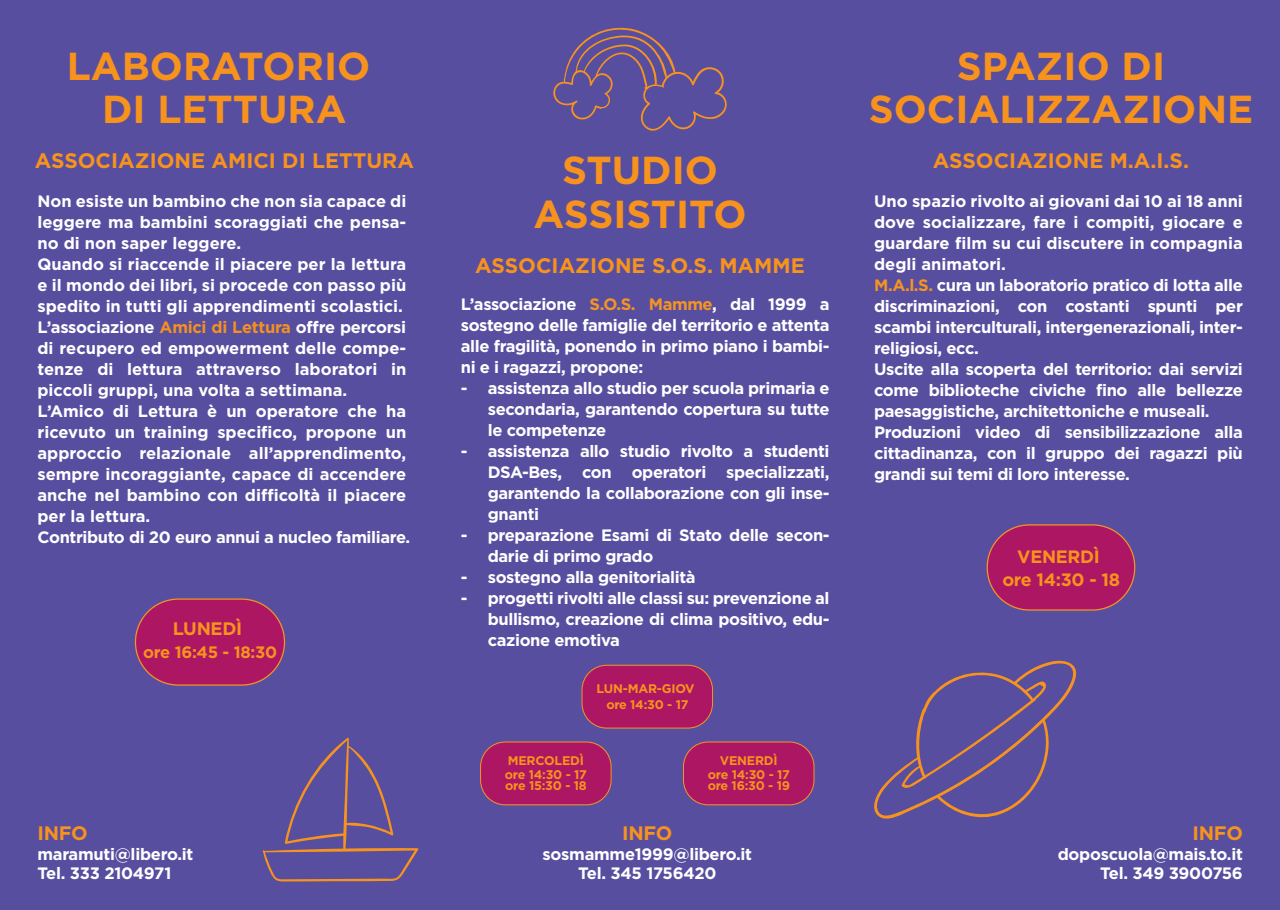
<style>
.page{position:relative;width:1280px;height:910px;background:#fff}
.page>*{position:absolute;margin:0;border:0;box-sizing:border-box;transform-origin:0 0}
.t1{font:700 39px/43.5px "Gotham";color:#f7931d;text-align:center}
.t2{font:700 21px "Gotham";color:#f7931d}
.t3{font:700 19.5px "Gotham";letter-spacing:-.015em;color:#f7931d}
.t4{font:700 18.15px "Gotham";letter-spacing:-.015em;color:#f7931d}
.t5{font:700 17.85px/22.8px "Gotham";letter-spacing:-.015em;color:#f7931d;text-align:center}
.t6{font:700 16.5px/21px "Gotham";letter-spacing:-.025em;color:#fff;text-align:justify}
.t7{font:700 16.5px/21px "Gotham";color:#fff}
.t8{font:700 16.5px "Gotham";letter-spacing:-.015em;color:#f7931d}
.t9{font:700 12.45px/13.5px "Gotham";letter-spacing:-.015em;color:#f7931d;text-align:center}
.s1{color:#f29122}
.s2{color:#f69323}
</style>
<div class="page">
<div style="left:0;top:1px;width:1280px;height:909px;background:#584ea0"></div>
<svg style="left:263px;top:738px;width:156px;height:143px"></svg>
<div style="left:135px;top:599px;width:149px;height:86px;background:#ad1663;border-radius:43px"></div>
<div style="left:135px;top:598px;width:150px;height:88px;border:1px solid #f69323;border-radius:43px"></div>
<div style="left:582px;top:665px;width:130px;height:63px;background:#ad1663;border-radius:25px"></div>
<div style="left:581px;top:665px;width:132px;height:64px;border:1px solid #f69323;border-radius:25px"></div>
<div style="left:481px;top:742px;width:130px;height:63px;background:#ad1663;border-radius:25px"></div>
<div style="left:480px;top:741px;width:132px;height:64px;border:1px solid #f69323;border-radius:25px"></div>
<div style="left:683px;top:742px;width:131px;height:63px;background:#ad1663;border-radius:25px"></div>
<div style="left:683px;top:741px;width:131px;height:64px;border:1px solid #f69323;border-radius:25px"></div>
<svg style="left:553px;top:27px;width:174px;height:104px"></svg>
<svg style="left:874px;top:660px;width:203px;height:159px"></svg>
<div style="left:987px;top:525px;width:148px;height:85px;background:#ad1663;border-radius:42px"></div>
<div style="left:987px;top:524px;width:148px;height:87px;border:1px solid #f69323;border-radius:42px"></div>
<h1 class="t1" style="left:67px;top:43px;width:305px">LABORATORIO<br>DI LETTURA</h1>
<p class="t2" style="left:35px;top:149px;width:381px">ASSOCIAZIONE AMICI DI LETTURA</p>
<p class="t7" style="left:38px;top:190px;width:374px">Non esiste un bambino che non sia capace di leggere ma bambini scoraggiati che pensa&shy;no di non saper leggere.<br>Quando si riaccende il piacere per la lettura e il mondo dei libri, si procede con passo più spedito in tutti gli apprendimenti scolastici.<br>L’associazione <span class="s1">Amici di Lettura</span> offre percorsi di recupero ed empowerment delle compe&shy;tenze di lettura attraverso laboratori in piccoli gruppi, una volta a settimana.<br>L’Amico di Lettura è un operatore che ha ricevuto un training specifico, propone un approccio relazionale all’apprendimento, sempre incoraggiante, capace di accendere anche nel bambino con difficoltà il piacere per la lettura.<br>Contributo di 20 euro annui a nucleo familiare.</p>
<p class="t4" style="left:173px;top:619px;width:71px">LUNEDÌ</p>
<p class="t8" style="left:143px;top:643px;width:136px">ore 16:45 - 18:30</p>
<p class="t3" style="left:38px;top:821px;width:52px">INFO</p>
<p class="t6" style="left:38px;top:843px;width:157px;line-height:19.8px">maramuti@libero.it<br>Tel. 333 2104971</p>
<h1 class="t1" style="left:533px;top:148px;width:215px">STUDIO<br>ASSISTITO</h1>
<p class="t2" style="left:475px;top:253px;width:331px">ASSOCIAZIONE S.O.S. MAMME</p>
<p class="t6" style="left:461px;top:293px;width:370px">L’associazione <span class="s2">S.O.S. Mamme</span>, dal 1999 a sostegno delle famiglie del territorio e attenta alle fragilità, ponendo in primo piano i bambi&shy;ni e i ragazzi, propone:</p>
<p class="t6" style="left:488px;top:377px;width:343px;text-indent:-27px">- assistenza allo studio per scuola primaria e secondaria, garantendo copertura su tutte le competenze</p>
<p class="t6" style="left:488px;top:440px;width:343px;text-indent:-27px">- assistenza allo studio rivolto a studenti DSA-Bes, con operatori specializzati, garantendo la collaborazione con gli inse&shy;gnanti</p>
<p class="t6" style="left:488px;top:524px;width:343px;text-indent:-27px">- preparazione Esami di Stato delle secon&shy;darie di primo grado</p>
<p class="t6" style="left:461px;top:566px;width:236px">- sostegno alla genitorialità</p>
<p class="t6" style="left:488px;top:587px;width:343px;text-indent:-27px">- progetti rivolti alle classi su: prevenzione al bullismo, creazione di clima positivo, edu&shy;cazione emotiva</p>
<p class="t9" style="left:597px;top:681px;width:99px;line-height:15.9px">LUN-MAR-GIOV ore 14:30 - 17</p>
<p class="t9" style="left:505px;top:753px;width:84px;text-align:left">MERCOLEDÌ ore 14:30 - 17</p>
<p class="t9" style="left:505px;top:779px;width:83px">ore 15:30 - 18</p>
<p class="t9" style="left:708px;top:753px;width:84px">VENERDÌ<br>ore 14:30 - 17</p>
<p class="t9" style="left:708px;top:779px;width:84px">ore 16:30 - 19</p>
<p class="t3" style="left:622px;top:821px;width:52px">INFO</p>
<p class="t6" style="left:543px;top:843px;width:211px;line-height:19.8px;text-align:center">sosmamme1999@libero.it<br>Tel. 345 1756420</p>
<h1 class="t1" style="left:869px;top:43px;width:386px">SPAZIO DI<br>SOCIALIZZAZIONE</h1>
<p class="t2" style="left:933px;top:149px;width:258px">ASSOCIAZIONE M.A.I.S.</p>
<p class="t6" style="left:874px;top:190px;width:370px;text-align:left">Uno spazio rivolto ai giovani dai 10 ai 18 anni dove socializzare, fare i compiti, giocare e guardare film su cui discutere in compagnia degli animatori.<br><span class="s2">M.A.l.S.</span> cura un laboratorio pratico di lotta alle discriminazioni, con costanti spunti per scambi interculturali, intergenerazionali, inter&shy;religiosi, ecc.<br>Uscite alla scoperta del territorio: dai servizi come biblioteche civiche fino alle bellezze paesaggistiche, architettoniche e museali.<br>Produzioni video di sensibilizzazione alla cittadinanza, con il gruppo dei ragazzi più grandi sui temi di loro interesse.</p>
<p class="t5" style="left:1002px;top:545px;width:119px">VENERDÌ<br>ore 14:30 - 18</p>
<p class="t3" style="left:1192px;top:821px;width:52px">INFO</p>
<p class="t6" style="left:1058px;top:843px;width:187px;line-height:19.8px;text-align:right">doposcuola@mais.to.it<br>Tel. 349 3900756</p>
</div>
